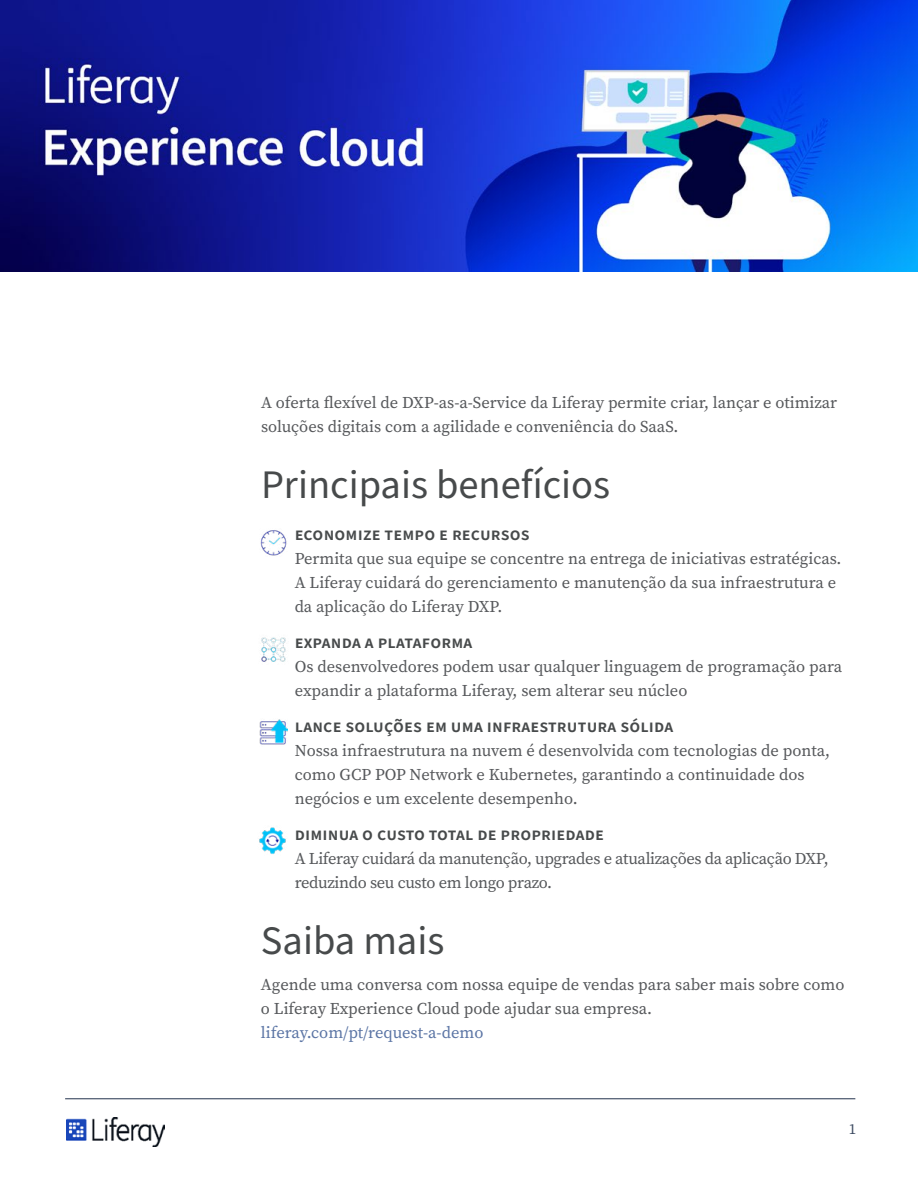
<style>
.page{position:relative;width:918px;height:1188px;background:#fff}
.page>*{position:absolute;margin:0;border:0;box-sizing:border-box;transform-origin:0 0}
.t1{font:40.5px "Source Sans Pro";color:#474a4b}
.t2{font:600 18px "Source Sans Pro";letter-spacing:.01em;color:#474a4b}
.t3{font:16.5px/24px "Source Serif Pro";color:#56585b}
.t4{font:16.5px/24px "Source Serif Pro";letter-spacing:-.02em;color:#56585b}
.t5{font:16.5px "Source Serif Pro";color:#5b75a5}
.t6{font:15px "Source Serif Pro";color:#3b4960}
</style>
<div class="page">
<img style="left:66px;top:1118px;width:98px;height:28px">
<hr style="left:65px;top:1098px;width:790px;height:1px;background:#3b4960">
<img style="left:260px;top:530px;width:27px;height:26px">
<img style="left:261px;top:637px;width:25px;height:25px">
<img style="left:260px;top:719px;width:28px;height:26px">
<img style="left:259px;top:827px;width:27px;height:27px">
<img style="left:0;top:0;width:918px;height:271px">
<p class="t3" style="left:261px;top:390px;width:578px">A oferta flexível de DXP-as-a-Service da Liferay permite criar, lançar e otimizar soluções digitais com a agilidade e conveniência do SaaS.</p>
<h1 class="t1" style="left:261px;top:458px;width:351px">Principais benefícios</h1>
<p class="t2" style="left:295px;top:522px;width:236px">Economize tempo e recursos</p>
<p class="t3" style="left:295px;top:546px;width:548px">Permita que sua equipe se concentre na entrega de iniciativas estratégicas.<br>A Liferay cuidará do gerenciamento e manutenção da sua infraestrutura e da aplicação do Liferay DXP.</p>
<p class="t2" style="left:295px;top:630px;width:179px">Expanda a plataforma</p>
<p class="t3" style="left:295px;top:654px;width:549px">Os desenvolvedores podem usar qualquer linguagem de programação para expandir a plataforma Liferay, sem alterar seu núcleo</p>
<p class="t2" style="left:295px;top:714px;width:380px">Lance soluções em uma infraestrutura sólida</p>
<p class="t3" style="left:295px;top:738px;width:537px">Nossa infraestrutura na nuvem é desenvolvida com tecnologias de ponta, como GCP POP Network e Kubernetes, garantindo a continuidade dos negócios e um excelente desempenho.</p>
<p class="t2" style="left:295px;top:822px;width:308px">Diminua o custo total de propriedade</p>
<p class="t4" style="left:295px;top:846px;width:535px">A Liferay cuidará da manutenção, upgrades e atualizações da aplicação DXP, reduzindo seu custo em longo prazo.</p>
<h1 class="t1" style="left:261px;top:914px;width:185px">Saiba mais</h1>
<p class="t3" style="left:261px;top:972px;width:585px">Agende uma conversa com nossa equipe de vendas para saber mais sobre como o Liferay Experience Cloud pode ajudar sua empresa.</p>
<p class="t5" style="left:261px;top:1021px;width:224px">liferay.com/pt/request-a-demo</p>
<p class="t6" style="left:849px;top:1119px;width:9px">1</p>
</div>
